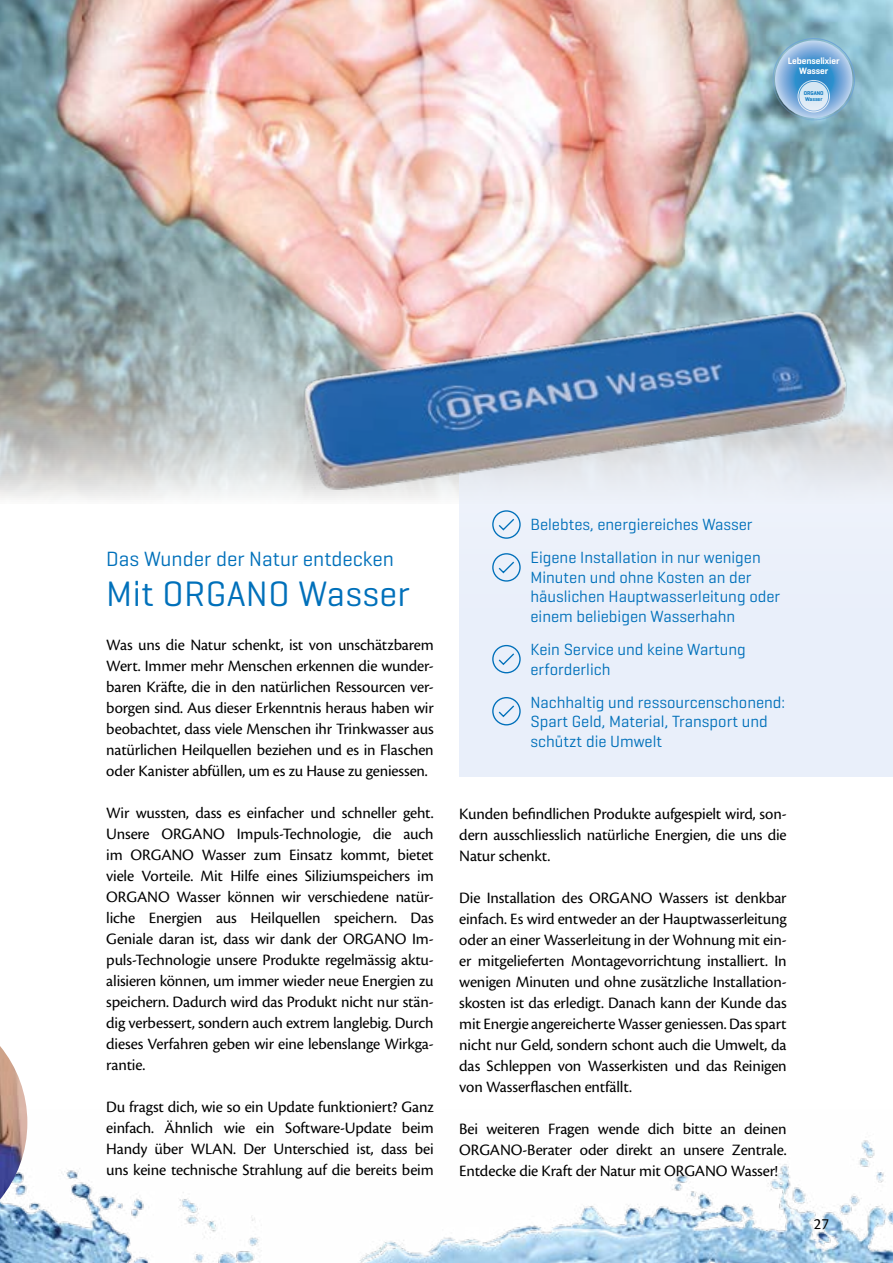
<style>
.page{position:relative;width:893px;height:1263px;background:#fff}
.page>*{position:absolute;margin:0;border:0;box-sizing:border-box;transform-origin:0 0}
.t1{font:36px "Geogrotesque";letter-spacing:.01em;color:#0070ba}
.t2{font:21px "Geogrotesque";color:#0070ba}
.t3{font:16.5px/21px "Cronos Pro";letter-spacing:-.01em;color:#000;text-align:justify}
.t4{font:16.5px/19.5px "Geogrotesque";color:#0070ba}
.t5{font:600 9.45px/10.5px "Geogrotesque";letter-spacing:-.01em;color:#fff;text-align:center}
.t6{font:600 5.7px/6px "Geogrotesque";letter-spacing:-.01em;color:#0070ba}
</style>
<div class="page">
<hr style="left:0;top:470px;width:1px;height:793px;background:#f9f6f2">
<img style="left:0;top:0;width:893px;height:500px">
<div style="left:459px;top:380px;width:434px;height:397px;background:#e9effa"></div>
<img style="left:0;top:1115px;width:893px;height:148px">
<div style="left:492px;top:510px;width:29px;height:29px;border:1px solid #0070ba;border-radius:50%"></div>
<svg style="left:498px;top:519px;width:16px;height:12px"></svg>
<div style="left:492px;top:553px;width:29px;height:29px;border:1px solid #0070ba;border-radius:50%"></div>
<svg style="left:498px;top:561px;width:16px;height:13px"></svg>
<div style="left:492px;top:645px;width:29px;height:28px;border:1px solid #0070ba;border-radius:50%"></div>
<svg style="left:498px;top:653px;width:17px;height:12px"></svg>
<div style="left:492px;top:697px;width:29px;height:28px;border:1px solid #0070ba;border-radius:50%"></div>
<svg style="left:498px;top:705px;width:17px;height:13px"></svg>
<div style="left:773px;top:38px;width:82px;height:82px;border:1px solid #6da3d8;border-radius:50%"></div>
<svg style="left:775px;top:40px;width:77px;height:78px;background:#77acdb"></svg>
<svg style="left:799px;top:82px;width:29px;height:29px"></svg>
<div style="left:798px;top:80px;width:32px;height:32px;border:1px solid #fff;border-radius:50%"></div>
<img style="left:285px;top:283px;width:587px;height:231px">
<img style="left:0;top:1046px;width:27px;height:153px">
<p class="t5" style="left:788px;top:55px;width:53px">Lebenselixier<br>Wasser</p>
<p class="t6" style="left:804px;top:90px;width:21px">ORGANO<br>Wasser</p>
<p class="t2" style="left:106px;top:546px;width:289px">Das Wunder der Natur entdecken</p>
<h1 class="t1" style="left:106px;top:572px;width:305px">Mit ORGANO Wasser</h1>
<p class="t3" style="left:106px;top:634px;width:329px">Was uns die Natur schenkt, ist von unschätzbarem Wert. Immer mehr Menschen erkennen die wunder&shy;baren Kräfte, die in den natürlichen Ressourcen ver&shy;borgen sind. Aus dieser Erkenntnis heraus haben wir beobachtet, dass viele Menschen ihr Trinkwasser aus natürlichen Heilquellen beziehen und es in Flaschen oder Kanister abfüllen, um es zu Hause zu geniessen.</p>
<p class="t3" style="left:106px;top:802px;width:329px">Wir wussten, dass es einfacher und schneller geht.<br>Unsere ORGANO Impuls-Technologie, die auch im ORGANO Wasser zum Einsatz kommt, bietet viele Vorteile. Mit Hilfe eines Siliziumspeichers im ORGANO Wasser können wir verschiedene natür&shy;liche Energien aus Heilquellen speichern. Das Geniale daran ist, dass wir dank der ORGANO Im&shy;puls-Technologie unsere Produkte regelmässig aktu&shy;alisieren können, um immer wieder neue Energien zu speichern. Dadurch wird das Produkt nicht nur stän&shy;dig verbessert, sondern auch extrem langlebig. Durch dieses Verfahren geben wir eine lebenslange Wirkga&shy;rantie.</p>
<p class="t3" style="left:106px;top:1096px;width:329px">Du fragst dich, wie so ein Update funktioniert? Ganz einfach. Ähnlich wie ein Software-Update beim Handy über WLAN. Der Unterschied ist, dass bei uns keine technische Strahlung auf die bereits beim</p>
<p class="t4" style="left:530px;top:508px;width:232px;line-height:33px">Belebtes, energiereiches Wasser<br>Eigene Installation in nur wenigen</p>
<p class="t4" style="left:530px;top:567px;width:251px">Minuten und ohne Kosten an der häuslichen Hauptwasserleitung oder einem beliebigen Wasserhahn</p>
<p class="t4" style="left:530px;top:639px;width:217px">Kein Service und keine Wartung erforderlich</p>
<p class="t4" style="left:530px;top:692px;width:256px">Nachhaltig und ressourcenschonend:<br>Spart Geld, Material, Transport und schützt die Umwelt</p>
<p class="t3" style="left:459px;top:803px;width:329px">Kunden befindlichen Produkte aufgespielt wird, son&shy;dern ausschliesslich natürliche Energien, die uns die Natur schenkt.</p>
<p class="t3" style="left:459px;top:887px;width:329px">Die Installation des ORGANO Wassers ist denkbar einfach. Es wird entweder an der Hauptwasserleitung oder an einer Wasserleitung in der Wohnung mit ein&shy;er mitgelieferten Montagevorrichtung installiert. In wenigen Minuten und ohne zusätzliche Installation&shy;skosten ist das erledigt. Danach kann der Kunde das mit Energie angereicherte Wasser geniessen. Das spart nicht nur Geld, sondern schont auch die Umwelt, da das Schleppen von Wasserkisten und das Reinigen von Wasserflaschen entfällt.</p>
<p class="t3" style="left:459px;top:1118px;width:329px">Bei weiteren Fragen wende dich bitte an deinen ORGANO-Berater oder direkt an unsere Zentrale.<br>Entdecke die Kraft der Natur mit ORGANO Wasser!</p>
<p class="t3" style="left:814px;top:1213px;width:17px">27</p>
</div>
